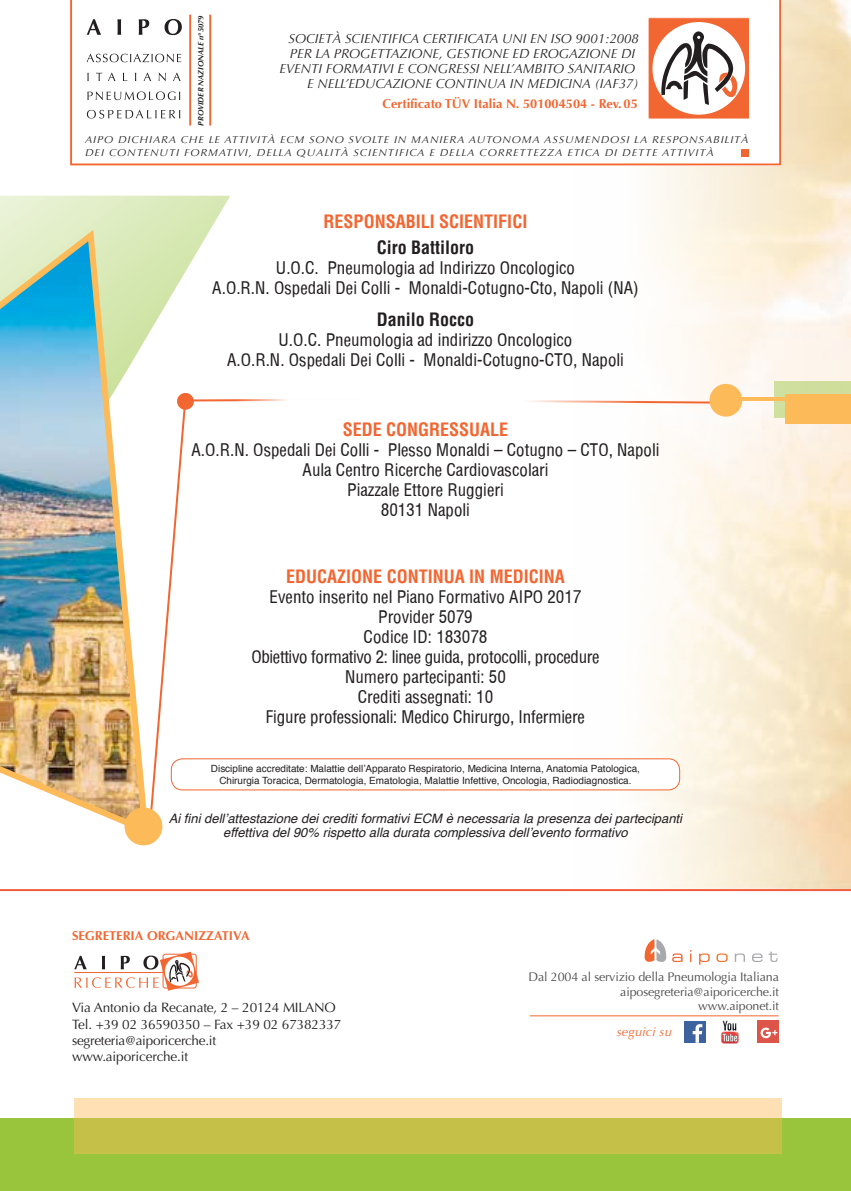
<style>
.page{position:relative;width:851px;height:1191px;background:#fff}
.page>*{position:absolute;margin:0;border:0;box-sizing:border-box;transform-origin:0 0}
.t1{font:700 condensed 18px "Helvetica";color:#f26631}
.t2{font:700 condensed 18px "Helvetica";color:#231f20}
.t3{font:17px/20px "Helvetica Condensed";color:#231f20;text-align:center}
.t4{font:13.6px/16.2px "Optima";letter-spacing:-.01em;color:#231f20}
.t5{font:italic 13.2px/15px "Optima";color:#231f20;text-align:right}
.t6{font:italic 13px/14px "Helvetica";color:#231f20;text-align:center}
.t7{font:700 12.8px "Optima";color:#f26631}
.t8{font:italic 12.8px "Optima";letter-spacing:.02em;color:#f26631}
.t9{font:12.4px/14.2px "Optima";letter-spacing:-.01em;color:#4d4d4f;text-align:right}
.t10{font:10px/11.6px "Helvetica";color:#231f20;text-align:center}
.t11{font:italic 10px/13.2px "Optima";letter-spacing:.08em;color:#231f20;scale:1.09 1}
.t12{font:italic 700 7.8px "Optima";color:#231f20}
</style>
<div class="page">
<svg style="left:0;top:195px;width:230px;height:133px"></svg>
<img style="left:0;top:227px;width:152px;height:597px">
<img style="left:644px;top:0;width:206px;height:889px">
<div style="left:774px;top:381px;width:76px;height:37px;background:#cfde9d"></div>
<hr style="left:711px;top:397px;width:139px;height:4px;background:#fdba59">
<div style="left:785px;top:394px;width:65px;height:29px;background:#fdba59"></div>
<div style="left:709px;top:384px;width:33px;height:32px;background:#fdba59;border-radius:50%"></div>
<svg style="left:70px;top:0;width:710px;height:166px"></svg>
<hr style="left:189px;top:15px;width:2px;height:111px;background:#f26631">
<hr style="left:209px;top:15px;width:2px;height:111px;background:#f26631">
<div style="left:741px;top:149px;width:8px;height:7px;background:#f26631"></div>
<hr style="left:0;top:889px;width:850px;height:2px;background:#f15b40">
<svg style="left:122px;top:392px;width:619px;height:456px"></svg>
<div style="left:0;top:1119px;width:850px;height:72px;background:#98c53c"></div>
<svg style="left:74px;top:1098px;width:707px;height:56px;background:#d9cb6e"></svg>
<svg style="left:74px;top:951px;width:125px;height:39px"></svg>
<svg style="left:672px;top:953px;width:10px;height:9px"></svg>
<svg style="left:699px;top:953px;width:10px;height:11px"></svg>
<svg style="left:716px;top:953px;width:11px;height:9px"></svg>
<svg style="left:734px;top:953px;width:10px;height:9px"></svg>
<svg style="left:752px;top:953px;width:10px;height:9px"></svg>
<svg style="left:768px;top:951px;width:9px;height:11px"></svg>
<svg style="left:644px;top:939px;width:22px;height:23px"></svg>
<img style="left:757px;top:1020px;width:21px;height:22px">
<svg style="left:760px;top:1027px;width:17px;height:11px"></svg>
<div style="left:683px;top:1020px;width:22px;height:22px;background:#3e629e"></div>
<svg style="left:692px;top:1024px;width:10px;height:18px"></svg>
<svg style="left:721px;top:1020px;width:17px;height:23px"></svg>
<hr style="left:529px;top:1015px;width:249px;height:1px;background:#f26631">
<p class="t12" style="left:196px;top:126px;width:112px;rotate:-90deg">PROVIDER NAZIONALE n°5079</p>
<p class="t5" style="left:279px;top:31px;width:360px">SOCIETÀ SCIENTIFICA CERTIFICATA UNI EN ISO 9001:2008<br>PER LA PROGETTAZIONE, GESTIONE ED EROGAZIONE DI EVENTI FORMATIVI E CONGRESSI NELL’AMBITO SANITARIO E NELL’EDUCAZIONE CONTINUA IN MEDICINA (IAF37)</p>
<p class="t7" style="left:382px;top:96px;width:257px">Certificato TÜV Italia N. 501004504 - Rev. 05</p>
<p class="t11" style="left:85px;top:133px;width:610px">AIPO DICHIARA CHE LE ATTIVITÀ ECM SONO SVOLTE IN MANIERA AUTONOMA ASSUMENDOSI LA RESPONSABILITÀ<br>DEI CONTENUTI FORMATIVI, DELLA QUALITÀ SCIENTIFICA E DELLA CORRETTEZZA ETICA DI DETTE ATTIVITÀ</p>
<p class="t1" style="left:323px;top:210px;width:205px">RESPONSABILI SCIENTIFICI</p>
<p class="t2" style="left:376px;top:236px;width:99px">Ciro Battiloro</p>
<p class="t3" style="left:212px;top:257px;width:428px">U.O.C. Pneumologia ad Indirizzo Oncologico<br>A.O.R.N. Ospedali Dei Colli - Monaldi-Cotugno-Cto, Napoli (NA)</p>
<p class="t2" style="left:376px;top:308px;width:99px">Danilo Rocco</p>
<p class="t3" style="left:227px;top:329px;width:398px">U.O.C. Pneumologia ad indirizzo Oncologico<br>A.O.R.N. Ospedali Dei Colli - Monaldi-Cotugno-CTO, Napoli</p>
<p class="t1" style="left:342px;top:418px;width:167px">SEDE CONGRESSUALE</p>
<p class="t3" style="left:191px;top:439px;width:469px">A.O.R.N. Ospedali Dei Colli - Plesso Monaldi – Cotugno – CTO, Napoli Aula Centro Ricerche Cardiovascolari<br>Piazzale Ettore Ruggieri<br>80131 Napoli</p>
<p class="t1" style="left:286px;top:565px;width:280px">EDUCAZIONE CONTINUA IN MEDICINA</p>
<p class="t3" style="left:251px;top:586px;width:350px">Evento inserito nel Piano Formativo AIPO 2017<br>Provider 5079<br>Codice ID: 183078<br>Obiettivo formativo 2: linee guida, protocolli, procedure Numero partecipanti: 50<br>Crediti assegnati: 10<br>Figure professionali: Medico Chirurgo, Infermiere</p>
<p class="t10" style="left:211px;top:763px;width:430px">Discipline accreditate: Malattie dell’Apparato Respiratorio, Medicina Interna, Anatomia Patologica,<br>Chirurgia Toracica, Dermatologia, Ematologia, Malattie Infettive, Oncologia, Radiodiagnostica.</p>
<p class="t6" style="left:169px;top:812px;width:514px">Ai fini dell’attestazione dei crediti formativi ECM è necessaria la presenza dei partecipanti effettiva del 90% rispetto alla durata complessiva dell’evento formativo</p>
<p class="t7" style="left:72px;top:928px;width:179px">SEGRETERIA ORGANIZZATIVA</p>
<p class="t4" style="left:72px;top:999px;width:271px">Via Antonio da Recanate, 2 – 20124 MILANO Tel. +39 02 36590350 – Fax +39 02 67382337 segreteria@aiporicerche.it<br>www.aiporicerche.it</p>
<p class="t9" style="left:528px;top:970px;width:252px">Dal 2004 al servizio della Pneumologia Italiana aiposegreteria@aiporicerche.it<br>www.aiponet.it</p>
<p class="t8" style="left:616px;top:1024px;width:57px">seguici su</p>
</div>
